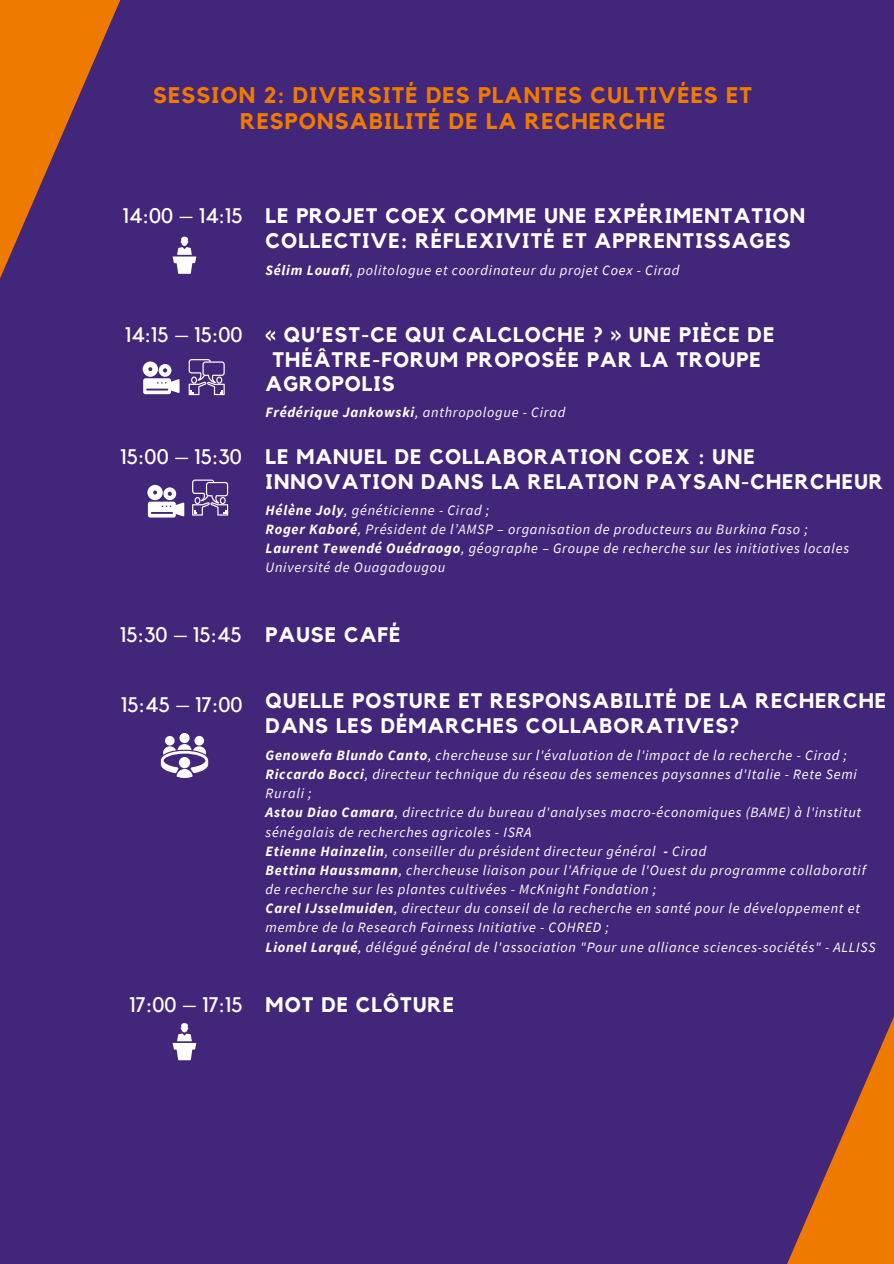
<style>
.page{position:relative;width:894px;height:1264px;background:#fff}
.page>*{position:absolute;margin:0;border:0;box-sizing:border-box;transform-origin:0 0}
.t1{font:700 22.5px/26px "Kollektif";letter-spacing:.05em;color:#ef7a00;text-align:center}
.t2{font:700 21px/24.8px "Kollektif";letter-spacing:.05em;color:#fff}
.t3{font:21px "Kollektif";color:#fff}
.t4{font:italic 14.25px/19.2px "Source Sans Pro";letter-spacing:.05em;color:#fff}
.s1{font-weight:700}
</style>
<div class="page">
<div style="left:0;top:0;width:893px;height:1263px;background:#42267a"></div>
<div style="left:165px;top:736px;width:9px;height:9px;background:#fff;border-radius:50%"></div>
<div style="left:194px;top:736px;width:10px;height:9px;background:#fff;border-radius:50%"></div>
<div style="left:179px;top:733px;width:10px;height:10px;background:#fff;border-radius:50%"></div>
<svg style="left:161px;top:744px;width:47px;height:34px"></svg>
<svg style="left:173px;top:237px;width:23px;height:37px"></svg>
<svg style="left:143px;top:361px;width:36px;height:33px"></svg>
<svg style="left:147px;top:485px;width:37px;height:32px"></svg>
<svg style="left:189px;top:359px;width:36px;height:36px"></svg>
<svg style="left:192px;top:479px;width:36px;height:36px"></svg>
<svg style="left:173px;top:1023px;width:23px;height:37px"></svg>
<p class="t1" style="left:153px;top:83px;width:600px">SESSION 2: DIVERSITÉ DES PLANTES CULTIVÉES ET<br>RESPONSABILITÉ DE LA RECHERCHE</p>
<p class="t3" style="left:123px;top:206px;width:121px">14:00 – 14:15</p>
<p class="t2" style="left:265px;top:204px;width:541px">LE PROJET COEX COMME UNE EXPÉRIMENTATION<br>COLLECTIVE: RÉFLEXIVITÉ ET APPRENTISSAGES</p>
<p class="t4" style="left:265px;top:260px;width:415px"><span class="s1">Sélim Louafi</span>, politologue et coordinateur du projet Coex - Cirad</p>
<p class="t3" style="left:125px;top:325px;width:119px">14:15 – 15:00</p>
<p class="t2" style="left:265px;top:323px;width:510px">« QU’EST-CE QUI CALCLOCHE ? » UNE PIÈCE DE</p>
<p class="t2" style="left:272px;top:348px;width:489px">THÉÂTRE-FORUM PROPOSÉE PAR LA TROUPE</p>
<p class="t2" style="left:265px;top:372px;width:131px">AGROPOLIS</p>
<p class="t4" style="left:265px;top:402px;width:301px"><span class="s1">Frédérique Jankowski</span>, anthropologue - Cirad</p>
<p class="t3" style="left:120px;top:447px;width:123px">15:00 – 15:30</p>
<p class="t2" style="left:265px;top:445px;width:619px">LE MANUEL DE COLLABORATION COEX : UNE<br>INNOVATION DANS LA RELATION PAYSAN-CHERCHEUR</p>
<p class="t4" style="left:265px;top:500px;width:225px"><span class="s1">Hélène Joly</span>, généticienne - Cirad ;</p>
<p class="t4" style="left:265px;top:519px;width:543px"><span class="s1">Roger Kaboré</span>, Président de l’AMSP – organisation de producteurs au Burkina Faso ;</p>
<p class="t4" style="left:265px;top:538px;width:584px"><span class="s1">Laurent Tewendé Ouédraogo</span>, géographe – Groupe de recherche sur les initiatives locales<br>Université de Ouagadougou</p>
<p class="t3" style="left:120px;top:624px;width:123px">15:30 – 15:45</p>
<p class="t2" style="left:265px;top:623px;width:136px">PAUSE CAFÉ</p>
<p class="t3" style="left:121px;top:695px;width:123px">15:45 – 17:00</p>
<p class="t2" style="left:265px;top:689px;width:622px">QUELLE POSTURE ET RESPONSABILITÉ DE LA RECHERCHE<br>DANS LES DÉMARCHES COLLABORATIVES?</p>
<p class="t4" style="left:265px;top:745px;width:582px"><span class="s1">Genowefa Blundo Canto</span>, chercheuse sur l'évaluation de l'impact de la recherche - Cirad ;</p>
<p class="t4" style="left:265px;top:764px;width:592px"><span class="s1">Riccardo Bocci</span>, directeur technique du réseau des semences paysannes d'Italie - Rete Semi<br>Rurali ;</p>
<p class="t4" style="left:265px;top:802px;width:597px"><span class="s1">Astou Diao Camara</span>, directrice du bureau d'analyses macro-économiques (BAME) à l'institut sénégalais de recherches agricoles - ISRA</p>
<p class="t4" style="left:265px;top:841px;width:442px"><span class="s1">Etienne Hainzelin</span>, conseiller du président directeur général <span class="s1">-</span> Cirad</p>
<p class="t4" style="left:265px;top:860px;width:601px"><span class="s1">Bettina Haussmann</span>, chercheuse liaison pour l'Afrique de l'Ouest du programme collaboratif de recherche sur les plantes cultivées - McKnight Fondation ;</p>
<p class="t4" style="left:265px;top:898px;width:595px"><span class="s1">Carel IJsselmuiden</span>, directeur du conseil de la recherche en santé pour le développement et membre de la Research Fairness Initiative - COHRED ;</p>
<p class="t4" style="left:265px;top:936px;width:611px"><span class="s1">Lionel Larqué</span>, délégué général de l'association "Pour une alliance sciences-sociétés" - ALLISS</p>
<p class="t3" style="left:130px;top:994px;width:115px">17:00 – 17:15</p>
<p class="t2" style="left:265px;top:992px;width:190px">MOT DE CLÔTURE</p>
</div>
